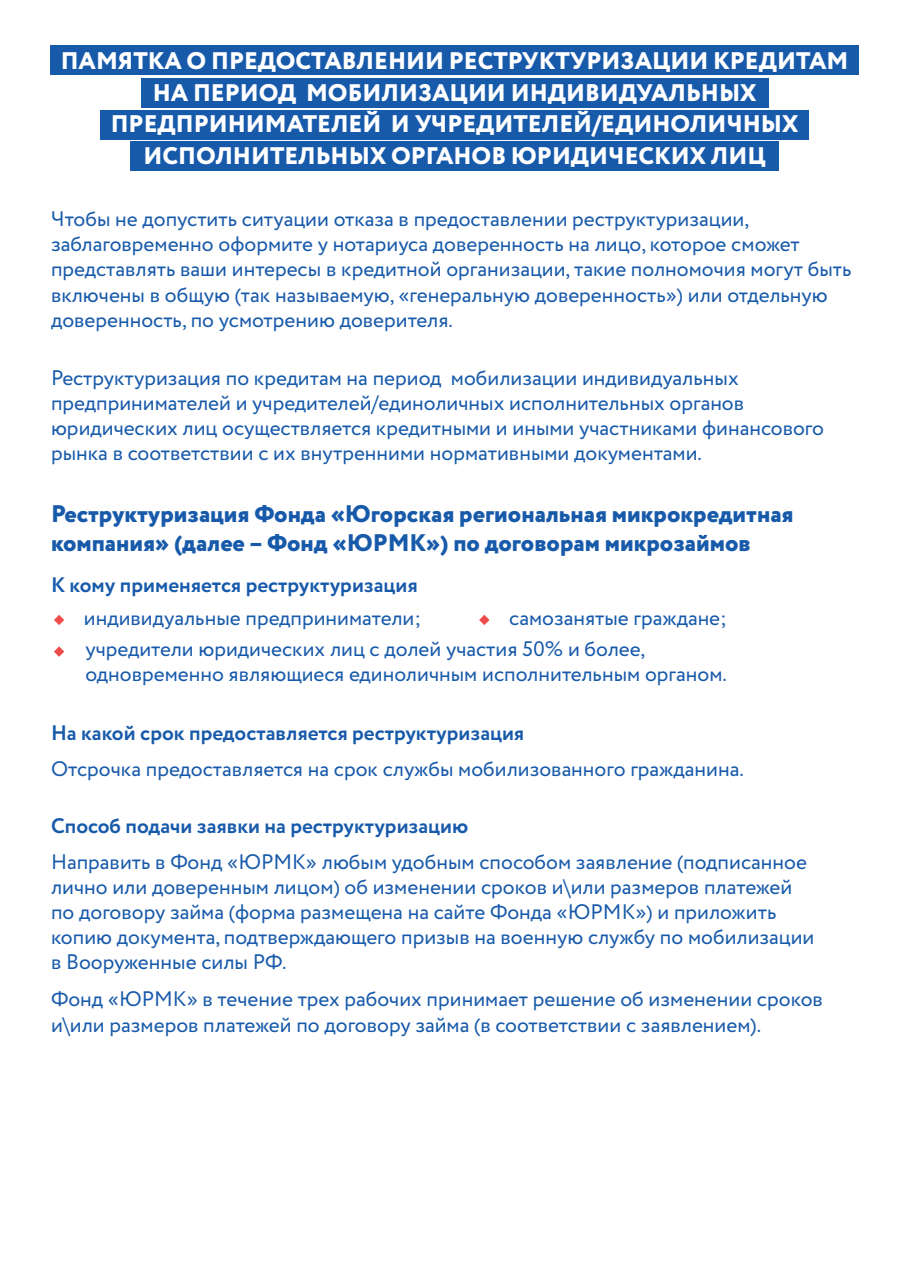
<style>
.page{position:relative;width:910px;height:1280px;background:#fff}
.page>*{position:absolute;margin:0;border:0;box-sizing:border-box;transform-origin:0 0}
.t1{font:800 24px/31.5px "Circe";color:#fff;text-align:center}
.t2{font:800 24px/28.8px "Circe";color:#185aaa}
.t3{font:21px/25.2px "Circe";color:#185aaa}
.t4{font:700 21px "Circe";color:#185aaa}
</style>
<div class="page">
<div style="left:50px;top:46px;width:809px;height:29px;background:#185aaa"></div>
<div style="left:141px;top:78px;width:627px;height:29px;background:#185aaa"></div>
<div style="left:100px;top:110px;width:709px;height:29px;background:#185aaa"></div>
<div style="left:130px;top:142px;width:649px;height:29px;background:#185aaa"></div>
<svg style="left:54px;top:615px;width:10px;height:10px"></svg>
<svg style="left:54px;top:646px;width:10px;height:11px"></svg>
<svg style="left:479px;top:615px;width:10px;height:10px"></svg>
<p class="t1" style="left:61px;top:47px;width:789px">ПАМЯТКА О ПРЕДОСТАВЛЕНИИ РЕСТРУКТУРИЗАЦИИ КРЕДИТАМ НА ПЕРИОД МОБИЛИЗАЦИИ ИНДИВИДУАЛЬНЫХ ПРЕДПРИНИМАТЕЛЕЙ И УЧРЕДИТЕЛЕЙ/ЕДИНОЛИЧНЫХ ИСПОЛНИТЕЛЬНЫХ ОРГАНОВ ЮРИДИЧЕСКИХ ЛИЦ</p>
<p class="t3" style="left:51px;top:207px;width:802px">Чтобы не допустить ситуации отказа в предоставлении реструктуризации, заблаговременно оформите у нотариуса доверенность на лицо, которое сможет представлять ваши интересы в кредитной организации, такие полномочия могут быть включены в общую (так называемую, «генеральную доверенность») или отдельную доверенность, по усмотрению доверителя.</p>
<p class="t3" style="left:51px;top:366px;width:774px">Реструктуризация по кредитам на период мобилизации индивидуальных предпринимателей и учредителей/единоличных исполнительных органов юридических лиц осуществляется кредитными и иными участниками финансового рынка в соответствии с их внутренними нормативными документами.</p>
<p class="t2" style="left:51px;top:501px;width:744px">Реструктуризация Фонда «Югорская региональная микрокредитная компания» (далее – Фонд «ЮРМК») по договорам микрозаймов</p>
<p class="t4" style="left:51px;top:571px;width:368px">К кому применяется реструктуризация</p>
<p class="t3" style="left:84px;top:606px;width:339px">индивидуальные предприниматели;</p>
<p class="t3" style="left:509px;top:606px;width:219px">самозанятые граждане;</p>
<p class="t3" style="left:85px;top:637px;width:643px">учредители юридических лиц с долей участия 50% и более, одновременно являющиеся единоличным исполнительным органом.</p>
<p class="t4" style="left:51px;top:719px;width:475px">На какой срок предоставляется реструктуризация</p>
<p class="t3" style="left:51px;top:757px;width:694px">Отсрочка предоставляется на срок службы мобилизованного гражданина.</p>
<p class="t4" style="left:51px;top:811px;width:419px">Способ подачи заявки на реструктуризацию</p>
<p class="t3" style="left:51px;top:849px;width:765px">Направить в Фонд «ЮРМК» любым удобным способом заявление (подписанное лично или доверенным лицом) об изменении сроков и\или размеров платежей по договору займа (форма размещена на сайте Фонда «ЮРМК») и приложить копию документа, подтверждающего призыв на военную службу по мобилизации в Вооруженные силы РФ.</p>
<p class="t3" style="left:51px;top:987px;width:773px">Фонд «ЮРМК» в течение трех рабочих принимает решение об изменении сроков и\или размеров платежей по договору займа (в соответствии с заявлением).</p>
</div>
